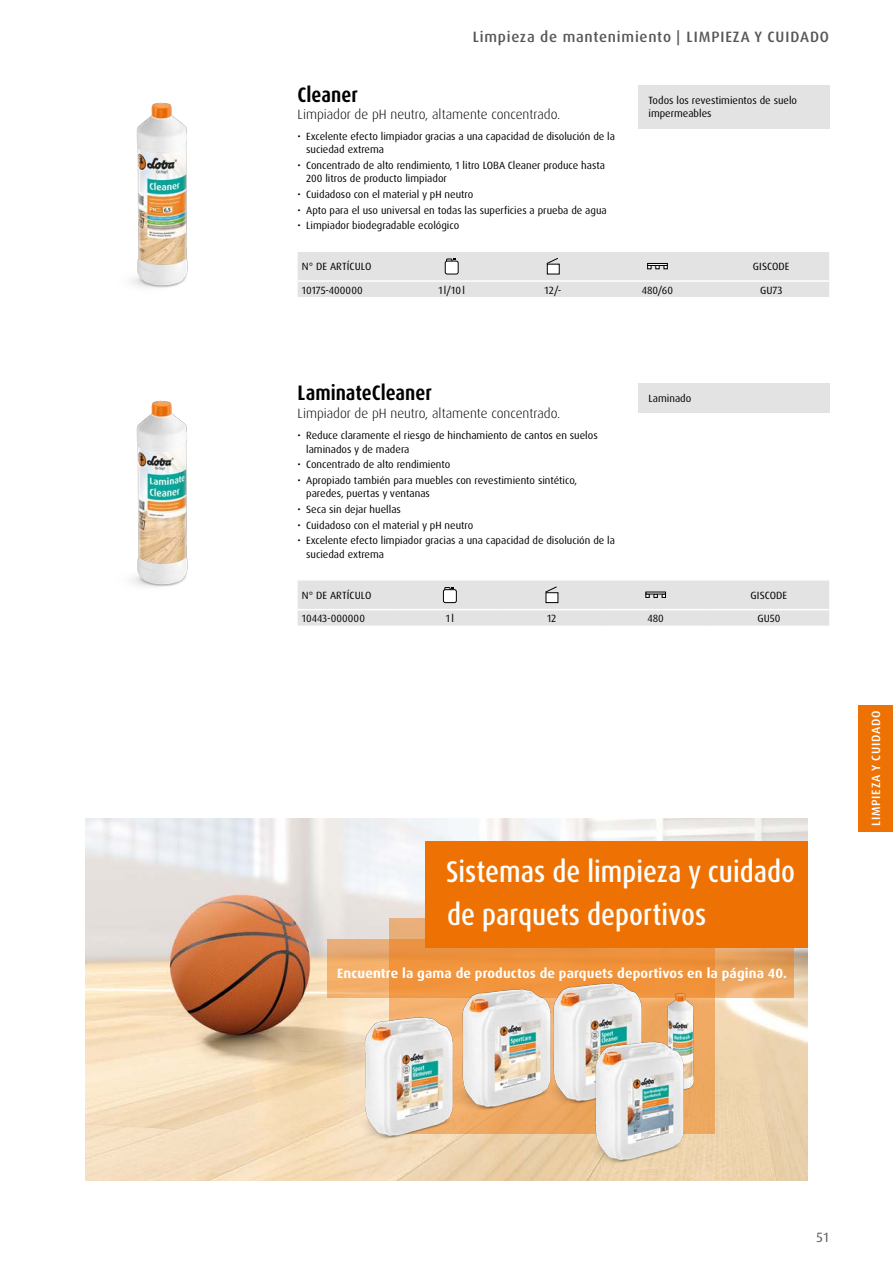
<style>
.page{position:relative;width:893px;height:1263px;background:#fff}
.page>*{position:absolute;margin:0;border:0;box-sizing:border-box;transform-origin:0 0}
.t1{font:500 condensed 30px/42.5px "Dax Pro";color:#fff}
.t2{font:700 condensed 21px "Dax Pro";color:#000}
.t3{font:500 15px "Dax Pro";letter-spacing:.05em;color:#575756}
.t4{font:300 13.5px "Dax Pro";color:#000}
.t5{font:700 13.5px "Dax Pro";letter-spacing:.01em;color:#fff}
.t6{font:13.5px "Dax Pro";color:#575756}
.t7{font:500 12px "Dax Pro";letter-spacing:.06em;color:#fff}
.t8{font:10.5px/13.5px "Dax Pro";color:#000}
</style>
<div class="page">
<img style="left:85px;top:819px;width:723px;height:361px">
<svg style="left:390px;top:918px;width:175px;height:215px;background:#ecaa6a"></svg>
<svg style="left:327px;top:939px;width:467px;height:59px;background:#ed9b4d"></svg>
<div style="left:425px;top:841px;width:383px;height:106px;background:#ee7203"></div>
<img style="left:417px;top:979px;width:148px;height:136px">
<img style="left:509px;top:973px;width:177px;height:136px">
<img style="left:322px;top:1007px;width:175px;height:136px">
<img style="left:640px;top:984px;width:89px;height:111px">
<img style="left:565px;top:1034px;width:162px;height:133px">
<div style="left:858px;top:705px;width:35px;height:126px;background:#ee7203"></div>
<img style="left:131px;top:400px;width:57px;height:187px">
<img style="left:131px;top:102px;width:57px;height:186px">
<svg style="left:298px;top:580px;width:531px;height:46px;background:#e3e3e3"></svg>
<hr style="left:645px;top:592px;width:21px;height:2px;background:#fff">
<div style="left:638px;top:384px;width:191px;height:29px;background:#e3e3e3"></div>
<div style="left:298px;top:252px;width:531px;height:45px;background:#e3e3e3"></div>
<div style="left:647px;top:263px;width:21px;height:3px;border:1px solid #000"></div>
<div style="left:638px;top:85px;width:191px;height:43px;background:#e3e3e3"></div>
<h3 class="t3" style="left:473px;top:27px;width:358px">Limpieza de mantenimiento | LIMPIEZA Y CUIDADO</h3>
<h2 class="t2" style="left:298px;top:81px;width:62px">Cleaner</h2>
<p class="t8" style="left:648px;top:94px;width:150px">Todos los revestimientos de suelo impermeables</p>
<p class="t4" style="left:298px;top:105px;width:264px">Limpiador de pH neutro, altamente concentrado.</p>
<p class="t8" style="left:306px;top:129px;width:310px;text-indent:-9px">• Excelente efecto limpiador gracias a una capacidad de disolución de la suciedad extrema</p>
<p class="t8" style="left:306px;top:159px;width:300px;text-indent:-9px">• Concentrado de alto rendimiento, 1 litro LOBA Cleaner produce hasta<br>200 litros de producto limpiador</p>
<p class="t8" style="left:298px;top:188px;width:177px">• Cuidadoso con el material y pH neutro</p>
<p class="t8" style="left:298px;top:203px;width:311px">• Apto para el uso universal en todas las superficies a prueba de agua</p>
<p class="t8" style="left:298px;top:219px;width:163px">• Limpiador biodegradable ecológico</p>
<p class="t8" style="left:302px;top:260px;width:71px">N° DE ARTÍCULO</p>
<p class="t8" style="left:753px;top:260px;width:38px">GISCODE</p>
<p class="t8" style="left:302px;top:283px;width:62px">10175-400000</p>
<p class="t8" style="left:438px;top:283px;width:28px">1l/10l</p>
<p class="t8" style="left:544px;top:283px;width:19px">12/-</p>
<p class="t8" style="left:642px;top:283px;width:33px">480/60</p>
<p class="t8" style="left:760px;top:283px;width:24px">GU73</p>
<h2 class="t2" style="left:298px;top:379px;width:136px">LaminateCleaner</h2>
<p class="t8" style="left:648px;top:392px;width:44px">Laminado</p>
<p class="t4" style="left:298px;top:404px;width:264px">Limpiador de pH neutro, altamente concentrado.</p>
<p class="t8" style="left:306px;top:429px;width:293px;text-indent:-9px">• Reduce claramente el riesgo de hinchamiento de cantos en suelos laminados y de madera</p>
<p class="t8" style="left:298px;top:458px;width:154px">• Concentrado de alto rendimiento</p>
<p class="t8" style="left:306px;top:474px;width:272px;text-indent:-9px">• Apropiado también para muebles con revestimiento sintético, paredes, puertas y ventanas</p>
<p class="t8" style="left:298px;top:503px;width:105px">• Seca sin dejar huellas</p>
<p class="t8" style="left:298px;top:518px;width:177px">• Cuidadoso con el material y pH neutro</p>
<p class="t8" style="left:306px;top:534px;width:310px;text-indent:-9px">• Excelente efecto limpiador gracias a una capacidad de disolución de la suciedad extrema</p>
<p class="t8" style="left:302px;top:588px;width:71px">N° DE ARTÍCULO</p>
<p class="t8" style="left:751px;top:588px;width:38px">GISCODE</p>
<p class="t8" style="left:302px;top:612px;width:65px">10443-000000</p>
<p class="t8" style="left:446px;top:612px;width:10px">1l</p>
<p class="t8" style="left:547px;top:612px;width:11px">12</p>
<p class="t8" style="left:647px;top:612px;width:18px">480</p>
<p class="t8" style="left:757px;top:612px;width:25px">GU50</p>
<h1 class="t1" style="left:446px;top:851px;width:351px">Sistemas de limpieza y cuidado de parquets deportivos</h1>
<p class="t5" style="left:337px;top:965px;width:451px">Encuentre la gama de productos de parquets deportivos en la página 40.</p>
<p class="t7" style="left:868px;top:826px;width:117px;rotate:-90deg">LIMPIEZA Y CUIDADO</p>
<p class="t6" style="left:816px;top:1228px;width:14px">51</p>
</div>
